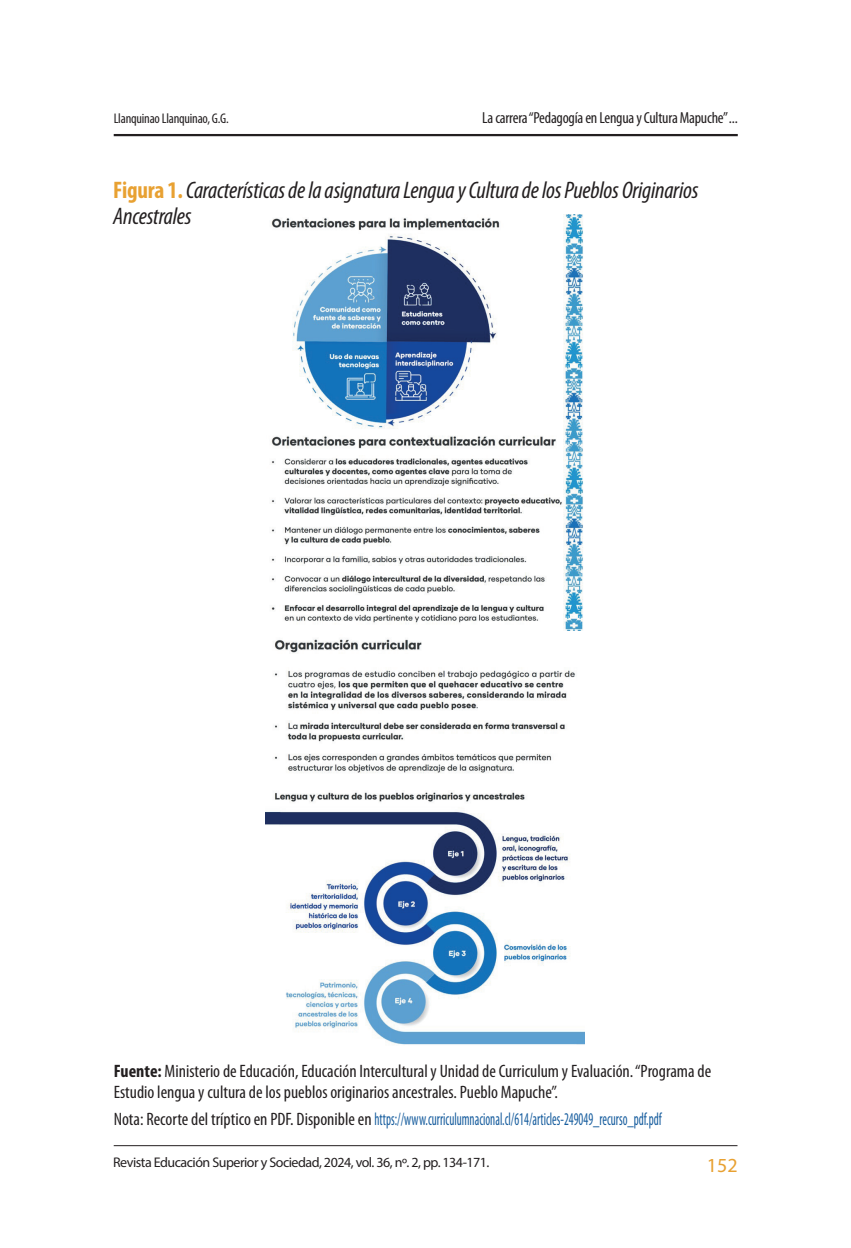
<style>
.page{position:relative;width:851px;height:1248px;background:#fff}
.page>*{position:absolute;margin:0;border:0;box-sizing:border-box;transform-origin:0 0}
.t1{font:italic condensed 24px/26px "Myriad Pro";letter-spacing:-.01em;color:#231f20}
.t2{font:20px "Myriad Pro";color:#e8a132}
.t3{font:condensed 18px/21.6px "Myriad Pro";color:#231f20}
.t4{font:condensed 18px "Myriad Pro";color:#175d9e;scale:.7 1}
.t5{font:condensed 16px "Myriad Pro";letter-spacing:-.015em;color:#231f20}
.t6{font:14px "Myriad Pro";letter-spacing:-.035em;color:#231f20}
.t7{font:condensed 14px "Myriad Pro";letter-spacing:-.015em;color:#231f20}
.s1{font-weight:700;font-style:normal;color:#e8a132}
.s2{font-weight:700}
.s3{color:#231f20}
</style>
<div class="page">
<hr style="left:114px;top:1144px;width:623px;height:1px;background:#231f20">
<hr style="left:114px;top:134px;width:623px;height:2px;background:#231f20">
<img style="left:271px;top:214px;width:312px;height:416px">
<img style="left:265px;top:639px;width:319px;height:406px">
<p class="t7" style="left:114px;top:110px;width:117px">Llanquinao Llanquinao, G.G.</p>
<p class="t5" style="left:482px;top:109px;width:257px">La carrera “Pedagogía en Lengua y Cultura Mapuche” ...</p>
<h1 class="t1" style="left:113px;top:177px;width:586px"><span class="s1">Figura 1.</span>Características de la asignatura Lengua y Cultura de los Pueblos Originarios<br>Ancestrales</h1>
<p class="t3" style="left:114px;top:1059px;width:599px"><span class="s2">Fuente:</span> Ministerio de Educación, Educación Intercultural y Unidad de Curriculum y Evaluación. “Programa de<br>Estudio lengua y cultura de los pueblos originarios ancestrales. Pueblo Mapuche”.</p>
<p class="t4" style="left:114px;top:1109px;width:784px"><span class="s3">Nota: Recorte del tríptico en PDF. Disponible en</span> https://www.curriculumnacional.cl/614/articles-249049_recurso_pdf.pdf</p>
<p class="t6" style="left:113px;top:1153px;width:377px">Revista Educación Superior y Sociedad, 2024, vol. 36, nº. 2, pp. 134-171.</p>
<p class="t2" style="left:706px;top:1152px;width:32px">152</p>
</div>
